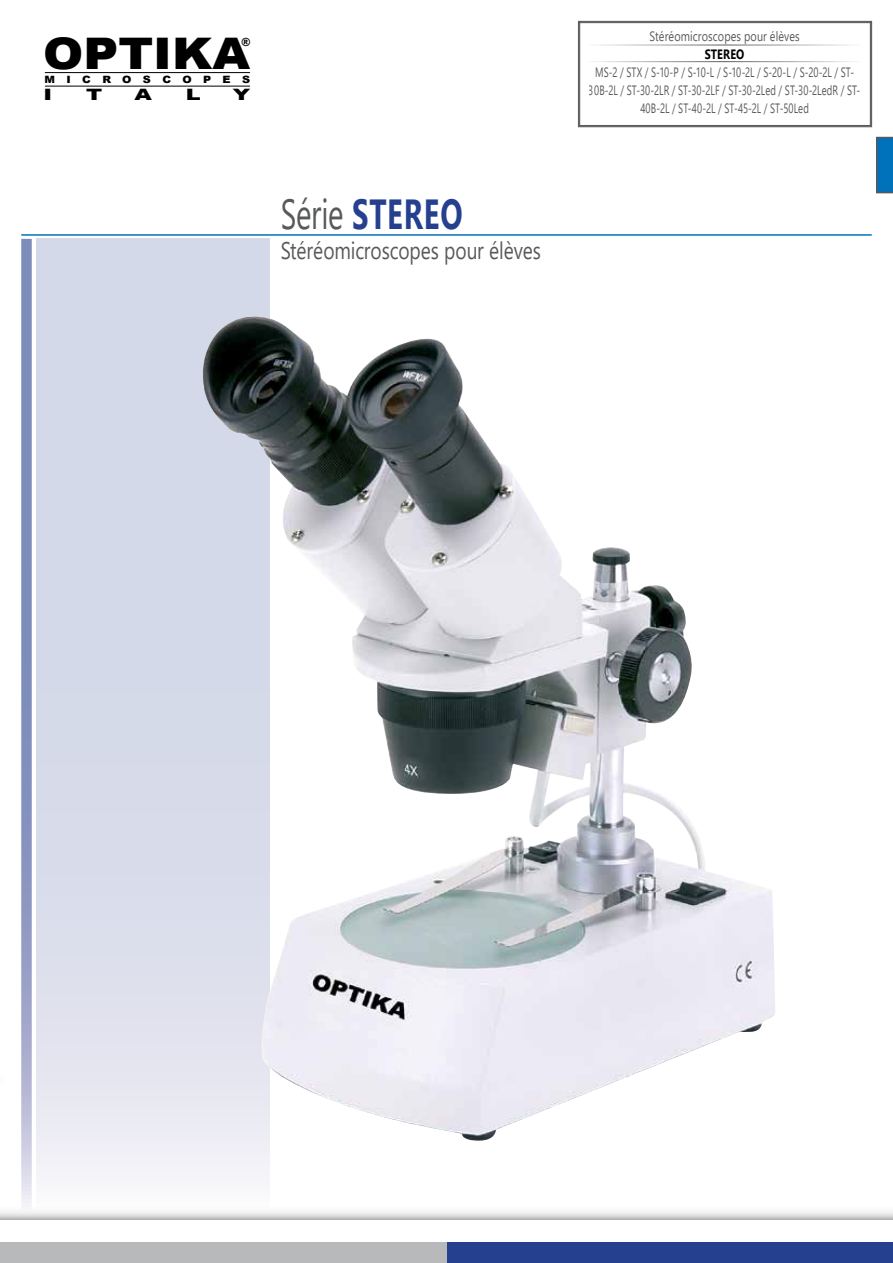
<style>
.page{position:relative;width:893px;height:1263px;background:#fff}
.page>*{position:absolute;margin:0;border:0;box-sizing:border-box;transform-origin:0 0}
.t1{font:900 43.5px "Arial";color:#000;scale:1.11 1}
.t2{font:700 42px "Segoe UI";letter-spacing:.03em;color:#25408f;scale:.7 1}
.t3{font:24px "Segoe UI";letter-spacing:-.005em;color:#58595b;scale:.8 1}
.t4{font:900 15.75px "Arial";color:#000;scale:1.43 1}
.t5{font:13.5px/18px "Segoe UI";letter-spacing:.01em;color:#58595b;text-align:center;scale:.7 1}
.t6{font:13.5px "Segoe UI";letter-spacing:.01em;color:#58595b;scale:.8 1}
.t7{font:700 13.5px "Segoe UI";letter-spacing:.01em;color:#000;scale:.8 1}
.t8{font:900 11.25px "Arial";color:#000}
.t9{font:900 10.05px "Arial";letter-spacing:1.015em;color:#000;scale:1.11 1}
.s1{font-weight:400;color:#58595b}
</style>
<div class="page">
<svg style="left:0;top:1211px;width:893px;height:8px"></svg>
<svg style="left:21px;top:239px;width:11px;height:968px;background:#949ec6"></svg>
<svg style="left:37px;top:239px;width:233px;height:935px;background:#d9dceb"></svg>
<div style="left:446px;top:1242px;width:447px;height:21px;background:#25408f"></div>
<div style="left:0;top:1242px;width:446px;height:21px;background:#b7b9bb"></div>
<hr style="left:45px;top:72px;width:205px;height:1px;background:#000">
<hr style="left:45px;top:86px;width:205px;height:1px;background:#000">
<img style="left:199px;top:316px;width:576px;height:825px">
<svg style="left:578px;top:21px;width:294px;height:106px"></svg>
<div style="left:580px;top:23px;width:290px;height:103px;border:1px solid #58595b"></div>
<hr style="left:21px;top:234px;width:851px;height:2px;background:#0072bc">
<svg style="left:876px;top:137px;width:17px;height:56px"></svg>
<hr style="left:585px;top:45px;width:275px;height:1px;background:#fff">
<hr style="left:585px;top:61px;width:275px;height:1px;background:#fff">
<h1 class="t1" style="left:43px;top:22px;width:188px">OPTIKA</h1>
<p class="t9" style="left:45px;top:72px;width:187px">MICROSCOPES</p>
<p class="t8" style="left:241px;top:34px;width:10px">®</p>
<p class="t4" style="left:43px;top:83px;width:8px">I</p>
<p class="t4" style="left:86px;top:83px;width:13px">T</p>
<p class="t4" style="left:135px;top:83px;width:14px">A</p>
<p class="t4" style="left:186px;top:83px;width:12px">L</p>
<p class="t4" style="left:233px;top:83px;width:14px">Y</p>
<h2 class="t2" style="left:281px;top:180px;width:262px"><span class="s1">Série</span> STEREO</h2>
<h3 class="t3" style="left:281px;top:231px;width:327px">Stéréomicroscopes pour élèves</h3>
<p class="t6" style="left:650px;top:26px;width:189px">Stéréomicroscopes pour élèves</p>
<p class="t7" style="left:705px;top:44px;width:51px">STEREO</p>
<p class="t5" style="left:589px;top:63px;width:389px">MS-2 / STX / S-10-P / S-10-L / S-10-2L / S-20-L / S-20-2L / ST-<br>30B-2L / ST-30-2LR / ST-30-2LF / ST-30-2Led / ST-30-2LedR / ST-<br>40B-2L / ST-40-2L / ST-45-2L / ST-50Led</p>
</div>
